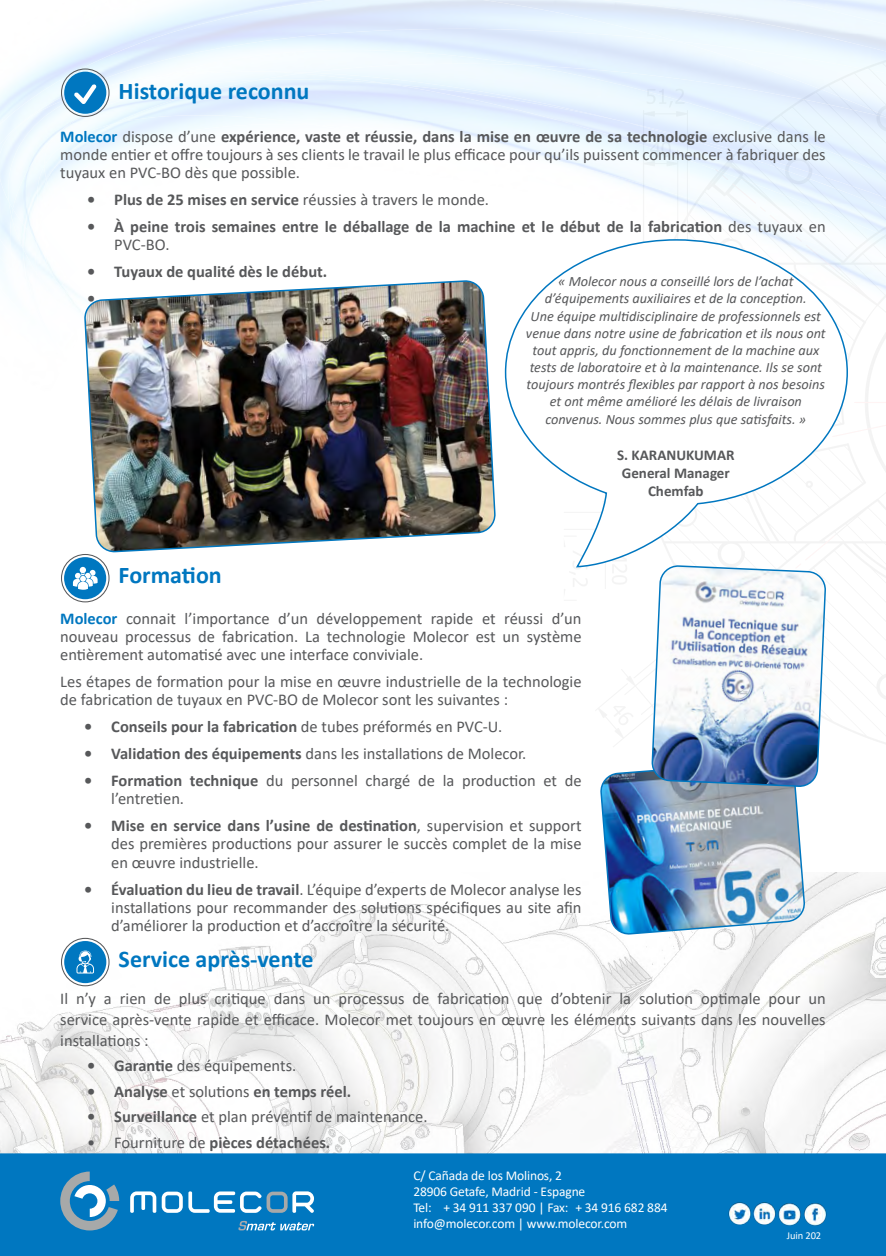
<style>
.page{position:relative;width:886px;height:1256px;background:#fff}
.page>*{position:absolute;margin:0;border:0;box-sizing:border-box;transform-origin:0 0}
.t1{font:700 24px "Calibri";color:#0077c0}
.t2{font:16.5px/18px "Calibri";color:#57585a;text-align:justify}
.t3{font:700 16.5px/18px "Calibri";color:#57585a}
.t4{font:700 15px/18px "Calibri";color:#57585a;text-align:center}
.t5{font:italic 14.25px/17.2px "Calibri";color:#57585a;text-align:center}
.t6{font:13.5px "Calibri";letter-spacing:-.01em;color:#fff}
.t7{font:10.5px "Calibri";letter-spacing:-.01em;color:#fff}
.s1{font-weight:700;color:#0077c0}
.s2{font-weight:700}
.s3{font-weight:400}
.s4{color:#0077c0}
</style>
<div class="page">
<img style="left:0;top:0;width:677px;height:268px">
<img style="left:859px;top:321px;width:7px;height:11px">
<img style="left:491px;top:165px;width:74px;height:42px">
<img style="left:615px;top:205px;width:207px;height:33px">
<img style="left:849px;top:278px;width:37px;height:7px">
<img style="left:300px;top:79px;width:266px;height:42px">
<img style="left:300px;top:121px;width:402px;height:44px">
<img style="left:565px;top:163px;width:251px;height:45px">
<img style="left:711px;top:206px;width:175px;height:42px">
<img style="left:849px;top:248px;width:37px;height:30px">
<img style="left:67px;top:295px;width:18px;height:22px">
<img style="left:300px;top:74px;width:88px;height:10px">
<img style="left:266px;top:72px;width:34px;height:169px">
<img style="left:9px;top:75px;width:68px;height:220px">
<img style="left:12px;top:71px;width:254px;height:202px">
<img style="left:0;top:872px;width:886px;height:281px">
<div style="left:0;top:1153px;width:886px;height:103px;background:#0077c0"></div>
<img style="left:726px;top:1200px;width:100px;height:26px">
<div style="left:64px;top:557px;width:42px;height:42px;background:#0077c0;border-radius:50%"></div>
<div style="left:61px;top:554px;width:49px;height:48px;border:1px solid #57585a;border-radius:50%"></div>
<svg style="left:73px;top:567px;width:25px;height:23px"></svg>
<div style="left:64px;top:941px;width:42px;height:42px;background:#0077c0;border-radius:50%"></div>
<div style="left:61px;top:938px;width:49px;height:48px;border:1px solid #57585a;border-radius:50%"></div>
<svg style="left:76px;top:950px;width:18px;height:23px"></svg>
<div style="left:64px;top:72px;width:42px;height:42px;background:#0077c0;border-radius:50%"></div>
<div style="left:61px;top:68px;width:49px;height:49px;border:1px solid #57585a;border-radius:50%"></div>
<svg style="left:74px;top:84px;width:23px;height:20px"></svg>
<img style="left:85px;top:281px;width:410px;height:271px">
<img style="left:600px;top:568px;width:227px;height:366px">
<svg style="left:504px;top:238px;width:345px;height:330px"></svg>
<svg style="left:60px;top:1171px;width:59px;height:59px;background:#5898c0"></svg>
<svg style="left:130px;top:1191px;width:26px;height:22px"></svg>
<svg style="left:162px;top:1191px;width:152px;height:22px"></svg>
<svg style="left:238px;top:1221px;width:76px;height:9px"></svg>
<p class="t1" style="left:119px;top:74px;width:192px">Historique reconnu</p>
<p class="t2" style="left:60px;top:127px;width:767px"><span class="s1">Molecor</span> dispose d’une <span class="s2">expérience, vaste et réussie, dans la mise en œuvre de sa technologie</span> exclusive dans le monde entier et offre toujours à ses clients le travail le plus efficace pour qu’ils puissent commencer à fabriquer des tuyaux en PVC-BO dès que possible.</p>
<p class="t2" style="left:87px;top:190px;width:403px"><span class="s2">• Plus de 25 mises en service</span> réussies à travers le monde.</p>
<p class="t3" style="left:114px;top:217px;width:713px;text-indent:-27px">• À peine trois semaines entre le déballage de la machine et le début de la fabrication <span class="s3">des tuyaux en<br>PVC-BO.</span></p>
<p class="t3" style="left:87px;top:262px;width:242px">• Tuyaux de qualité dès le début.</p>
<p class="t3" style="left:87px;top:289px;width:10px">•</p>
<p class="t5" style="left:526px;top:272px;width:301px">« Molecor nous a conseillé lors de l’achat d’équipements auxiliaires et de la conception.<br>Une équipe multidisciplinaire de professionnels est venue dans notre usine de fabrication et ils nous ont tout appris, du fonctionnement de la machine aux tests de laboratoire et à la maintenance. Ils se sont toujours montrés flexibles par rapport à nos besoins et ont même amélioré les délais de livraison convenus. Nous sommes plus que satisfaits. »</p>
<p class="t4" style="left:617px;top:446px;width:119px">S. KARANUKUMAR<br>General Manager<br>Chemfab</p>
<p class="t1" style="left:119px;top:558px;width:105px">Formation</p>
<p class="t2" style="left:60px;top:609px;width:523px"><span class="s1">Molecor</span> connait l’importance d’un développement rapide et réussi d’un nouveau processus de fabrication. La technologie Molecor est un système entièrement automatisé avec une interface conviviale.</p>
<p class="t2" style="left:60px;top:672px;width:523px">Les étapes de formation pour la mise en œuvre industrielle de la technologie de fabrication de tuyaux en PVC-BO de Molecor sont les suivantes :</p>
<p class="t3" style="left:84px;top:718px;width:420px">• Conseils pour la fabrication <span class="s3">de tubes préformés en PVC-U.</span></p>
<p class="t2" style="left:84px;top:744px;width:444px"><span class="s2">• Validation des équipements</span> dans les installations de Molecor.</p>
<p class="t2" style="left:111px;top:771px;width:472px;text-indent:-27px"><span class="s2">• Formation technique</span> du personnel chargé de la production et de l’entretien.</p>
<p class="t2" style="left:111px;top:816px;width:472px;text-indent:-27px"><span class="s2">• Mise en service dans l’usine de destination</span>, supervision et support des premières productions pour assurer le succès complet de la mise en œuvre industrielle.</p>
<p class="t2" style="left:111px;top:879px;width:472px;text-indent:-27px"><span class="s2">• Évaluation du lieu de travail</span>. L’équipe d’experts de Molecor analyse les installations pour recommander des solutions spécifiques au site afin d’améliorer la production et d’accroître la sécurité.</p>
<p class="t1" style="left:119px;top:942px;width:196px">Service après-vente</p>
<p class="t2" style="left:60px;top:987px;width:767px;line-height:21px">Il n’y a rien de plus critique dans un processus de fabrication que d’obtenir la solution optimale pour un service après-vente rapide et efficace. Molecor met toujours en œuvre les éléments suivants dans les nouvelles installations :</p>
<p class="t2" style="left:87px;top:1056px;width:211px"><span class="s2">• Garantie</span> des équipements.</p>
<p class="t3" style="left:87px;top:1082px;width:266px">• Analyse <span class="s3">et solutions</span> en temps réel.</p>
<p class="t2" style="left:87px;top:1107px;width:342px"><span class="s2">• Surveillance</span> et plan préventif de maintenance.</p>
<p class="t3" style="left:87px;top:1133px;width:245px"><span class="s3">• Fourniture de</span> pièces détachées.</p>
<p class="t6" style="left:413px;top:1166px;width:150px">C/ Cañada de los Molinos, 2</p>
<p class="t6" style="left:413px;top:1182px;width:174px">28906 Getafe, Madrid - Espagne</p>
<p class="t6" style="left:413px;top:1198px;width:256px">Tel: + 34 911 337 090 | Fax: + 34 916 682 884</p>
<p class="t6" style="left:413px;top:1214px;width:215px">info@molecor.com | www.molecor.com</p>
<p class="t7" style="left:787px;top:1228px;width:41px">Juin 202<span class="s4">2</span></p>
</div>
